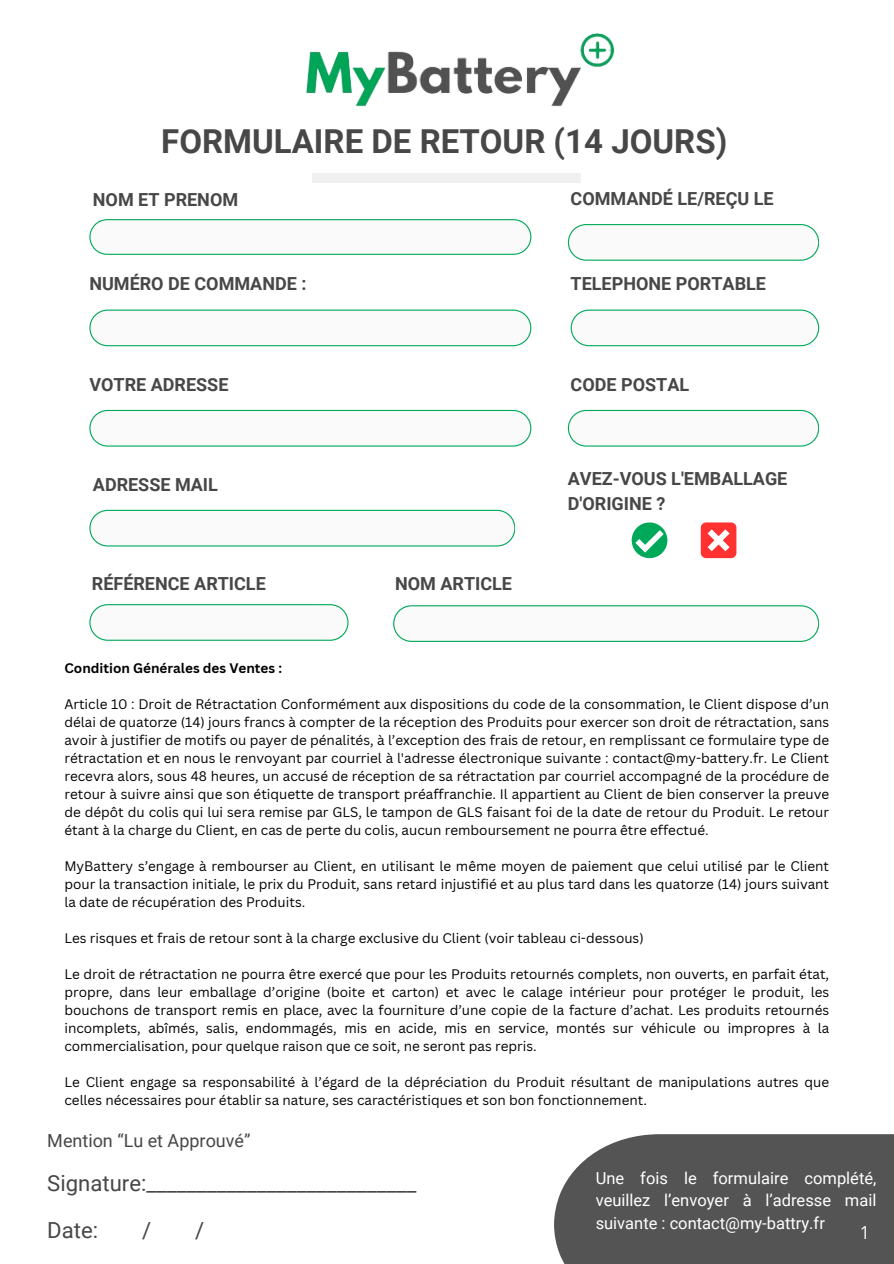
<style>
.page{position:relative;width:894px;height:1264px;background:#fff}
.page>*{position:absolute;margin:0;border:0;box-sizing:border-box;transform-origin:0 0}
.t1{font:700 33px "Roboto";color:#474747}
.t2{font:22.2px/47.2px "Roboto";color:#474747}
.t3{font:700 18px/24.8px "Roboto";color:#474747}
.t4{font:18px "Roboto";color:#474747}
.t5{font:18px "Open Sans";color:#fafafa}
.t6{font:16.5px/22.5px "Roboto";color:#fff;text-align:justify}
.t7{font:13.5px/18px "Canva Sans";color:#000;text-align:justify}
.t8{font:700 13.5px "Canva Sans";color:#000}
</style>
<div class="page">
<img style="left:306px;top:33px;width:309px;height:74px">
<div style="left:313px;top:173px;width:267px;height:10px;background:#f1f0f0"></div>
<svg style="left:89px;top:219px;width:442px;height:36px"></svg>
<svg style="left:89px;top:309px;width:442px;height:37px"></svg>
<svg style="left:89px;top:410px;width:442px;height:36px"></svg>
<svg style="left:570px;top:309px;width:249px;height:37px"></svg>
<svg style="left:567px;top:224px;width:251px;height:37px"></svg>
<svg style="left:89px;top:510px;width:426px;height:36px"></svg>
<div style="left:554px;top:1134px;width:339px;height:129px;background:#545454"></div>
<div style="left:89px;top:604px;width:259px;height:37px;background:#2fb777;border-radius:18px"></div>
<svg style="left:89px;top:604px;width:259px;height:36px"></svg>
<svg style="left:393px;top:605px;width:425px;height:37px"></svg>
<svg style="left:567px;top:410px;width:251px;height:36px"></svg>
<svg style="left:631px;top:522px;width:36px;height:36px"></svg>
<div style="left:700px;top:522px;width:36px;height:36px;background:#ff3131;border-radius:5px"></div>
<svg style="left:707px;top:529px;width:22px;height:22px"></svg>
<h1 class="t1" style="left:161px;top:122px;width:567px">FORMULAIRE DE RETOUR (14 JOURS)</h1>
<h3 class="t3" style="left:93px;top:187px;width:147px">NOM ET PRENOM</h3>
<h3 class="t3" style="left:570px;top:186px;width:204px">COMMANDÉ LE/REÇU LE</h3>
<h3 class="t3" style="left:89px;top:272px;width:218px">NUMÉRO DE COMMANDE :</h3>
<h3 class="t3" style="left:570px;top:272px;width:197px">TELEPHONE PORTABLE</h3>
<h3 class="t3" style="left:89px;top:372px;width:140px">VOTRE ADRESSE</h3>
<h3 class="t3" style="left:570px;top:372px;width:120px">CODE POSTAL</h3>
<h3 class="t3" style="left:93px;top:472px;width:126px">ADRESSE MAIL</h3>
<h3 class="t3" style="left:567px;top:467px;width:221px">AVEZ-VOUS L'EMBALLAGE<br>D'ORIGINE ?</h3>
<p class="t3" style="left:92px;top:572px;width:175px">RÉFÉRENCE ARTICLE</p>
<h3 class="t3" style="left:395px;top:572px;width:118px">NOM ARTICLE</h3>
<h5 class="t8" style="left:64px;top:658px;width:219px">Condition Générales des Ventes :</h5>
<p class="t7" style="left:64px;top:695px;width:766px">Article 10 : Droit de Rétractation Conformément aux dispositions du code de la consommation, le Client dispose d’un délai de quatorze (14) jours francs à compter de la réception des Produits pour exercer son droit de rétractation, sans avoir à justifier de motifs ou payer de pénalités, à l’exception des frais de retour, en remplissant ce formulaire type de rétractation et en nous le renvoyant par courriel à l'adresse électronique suivante : contact@my-battery.fr. Le Client recevra alors, sous 48 heures, un accusé de réception de sa rétractation par courriel accompagné de la procédure de retour à suivre ainsi que son étiquette de transport préaffranchie. Il appartient au Client de bien conserver la preuve de dépôt du colis qui lui sera remise par GLS, le tampon de GLS faisant foi de la date de retour du Produit. Le retour étant à la charge du Client, en cas de perte du colis, aucun remboursement ne pourra être effectué.</p>
<p class="t7" style="left:64px;top:857px;width:766px">MyBattery s’engage à rembourser au Client, en utilisant le même moyen de paiement que celui utilisé par le Client pour la transaction initiale, le prix du Produit, sans retard injustifié et au plus tard dans les quatorze (14) jours suivant la date de récupération des Produits.</p>
<p class="t7" style="left:64px;top:929px;width:580px">Les risques et frais de retour sont à la charge exclusive du Client (voir tableau ci-dessous)</p>
<p class="t7" style="left:64px;top:965px;width:766px">Le droit de rétractation ne pourra être exercé que pour les Produits retournés complets, non ouverts, en parfait état, propre, dans leur emballage d’origine (boite et carton) et avec le calage intérieur pour protéger le produit, les bouchons de transport remis en place, avec la fourniture d’une copie de la facture d’achat. Les produits retournés incomplets, abîmés, salis, endommagés, mis en acide, mis en service, montés sur véhicule ou impropres à la commercialisation, pour quelque raison que ce soit, ne seront pas repris.</p>
<p class="t7" style="left:64px;top:1073px;width:766px">Le Client engage sa responsabilité à l’égard de la dépréciation du Produit résultant de manipulations autres que celles nécessaires pour établir sa nature, ses caractéristiques et son bon fonctionnement.</p>
<h3 class="t4" style="left:47px;top:1130px;width:205px">Mention “Lu et Approuvé”</h3>
<h3 class="t2" style="left:47px;top:1159px;width:370px">Signature:___________________________<br>Date:</h3>
<h3 class="t2" style="left:142px;top:1206px;width:11px">/</h3>
<h3 class="t2" style="left:195px;top:1206px;width:11px">/</h3>
<p class="t6" style="left:595px;top:1166px;width:282px">Une fois le formulaire complété, veuillez l’envoyer à l’adresse mail suivante : contact@my-battry.fr</p>
<h2 class="t5" style="left:859px;top:1220px;width:12px">1</h2>
</div>
